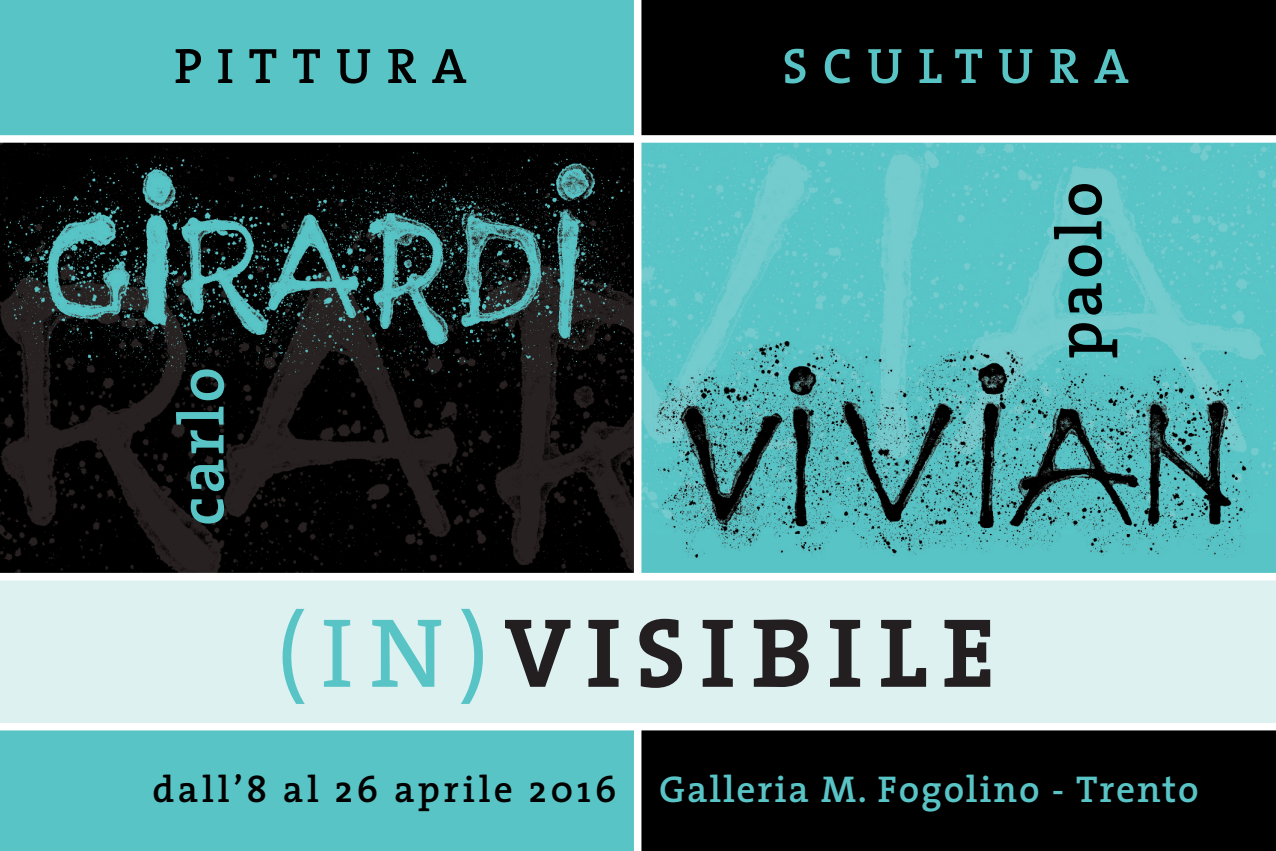
<style>
.page{position:relative;width:1276px;height:851px;background:#fff}
.page>*{position:absolute;margin:0;border:0;box-sizing:border-box;transform-origin:0 0}
.t1{font:700 99px "The Serif";letter-spacing:.15em;color:#231f20}
.t2{font:600 65px "The Serif";letter-spacing:.05em;color:#59c4c6}
.t3{font:600 65px "The Serif";letter-spacing:.045em;color:#000}
.t4{font:600 50px "The Serif";letter-spacing:.3em;color:#59c4c6}
.t5{font:600 50px "The Serif";letter-spacing:.3em;color:#000}
.t6{font:600 37.5px "The Serif";letter-spacing:.05em;color:#59c4c6}
.s1{font-weight:400;color:#59c4c6}
.s2{color:#000}
</style>
<div class="page">
<div style="left:0;top:0;width:638px;height:191px;background:#59c4c6"></div>
<div style="left:638px;top:0;width:638px;height:209px;background:#000"></div>
<div style="left:0;top:730px;width:638px;height:120px;background:#59c4c6"></div>
<div style="left:638px;top:730px;width:638px;height:120px;background:#000"></div>
<img style="left:0;top:143px;width:634px;height:429px">
<div style="left:638px;top:139px;width:638px;height:433px;background:#59c4c6"></div>
<img style="left:641px;top:143px;width:635px;height:390px">
<img style="left:3px;top:149px;width:631px;height:236px">
<img style="left:653px;top:341px;width:600px;height:218px">
<div style="left:0;top:135px;width:1276px;height:8px;background:#fff"></div>
<div style="left:634px;top:0;width:7px;height:850px;background:#fff"></div>
<div style="left:0;top:572px;width:1276px;height:151px;background:#ddf1f1"></div>
<h3 class="t5" style="left:174px;top:49px;width:294px">PITTURA</h3>
<h3 class="t4" style="left:782px;top:49px;width:348px">SCULTURA</h3>
<h2 class="t2" style="left:180px;top:526px;width:161px;rotate:-90deg">carlo</h2>
<h1 class="t1" style="left:276px;top:619px;width:721px"><span class="s1">(IN)</span>VISIBILE</h1>
<h2 class="t3" style="left:1057px;top:359px;width:179px;rotate:-90deg">paolo</h2>
<p class="t6" style="left:152px;top:776px;width:1048px"><span class="s2">dall’8 al 26 aprile 2016</span> Galleria M. Fogolino - Trento</p>
</div>
